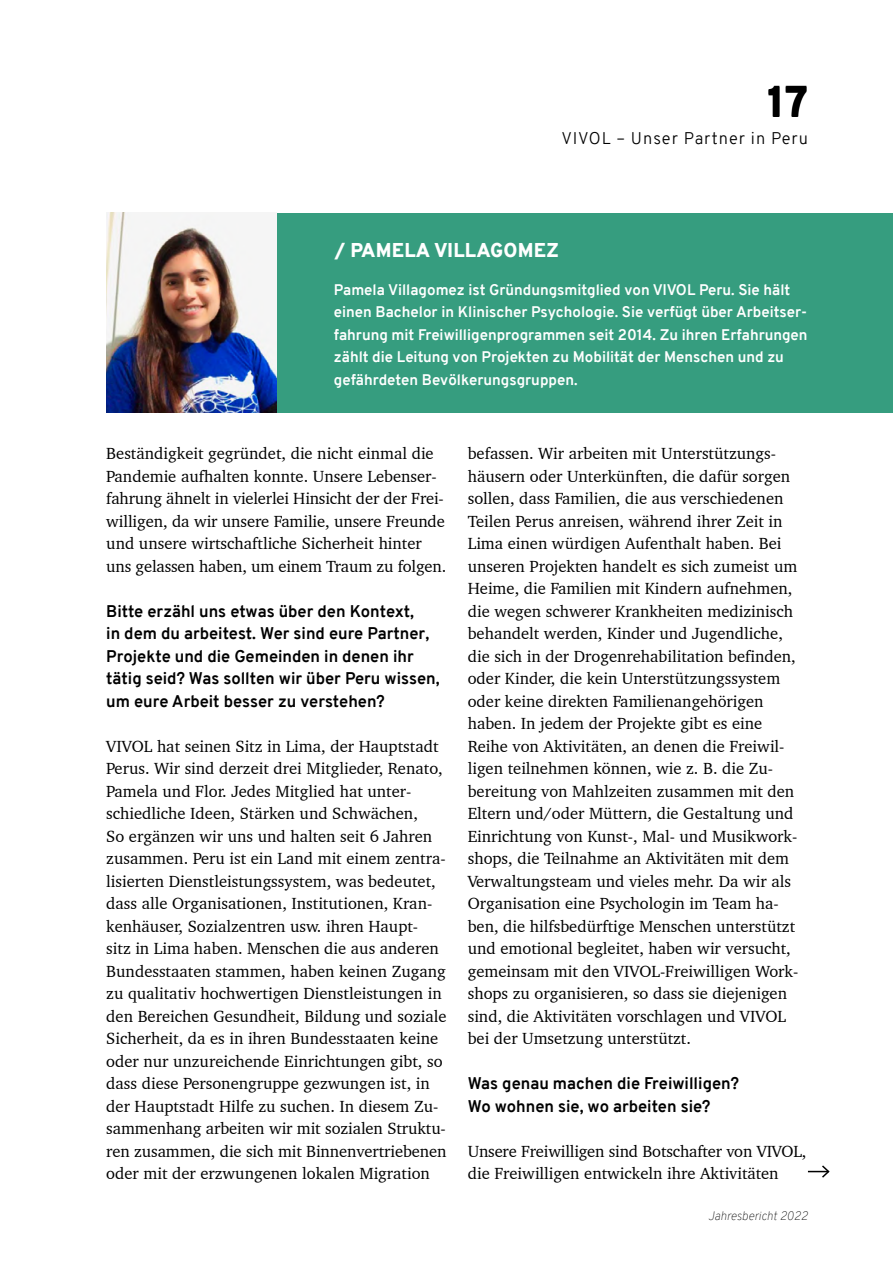
<style>
.page{position:relative;width:893px;height:1263px;background:#fff}
.page>*{position:absolute;margin:0;border:0;box-sizing:border-box;transform-origin:0 0}
.t1{font:900 42px "Overpass";color:#000}
.t2{font:900 19.5px "Overpass";letter-spacing:.01em;color:#fff}
.t3{font:16.5px/22.5px "Charter BT";color:#000}
.t4{font:700 16.5px/22.5px "Overpass";color:#000}
.t5{font:300 16.5px "Overpass";letter-spacing:.06em;color:#000}
.t6{font:700 15px/22.5px "Overpass";color:#fff}
.t7{font:italic 100 12px "Overpass";color:#000}
</style>
<div class="page">
<div style="left:106px;top:213px;width:787px;height:199px;background:#369d7f"></div>
<img style="left:106px;top:213px;width:170px;height:199px">
<svg style="left:808px;top:1165px;width:22px;height:13px"></svg>
<h1 class="t1" style="left:768px;top:72px;width:42px">17</h1>
<p class="t5" style="left:561px;top:127px;width:248px">VIVOL – Unser Partner in Peru</p>
<p class="t2" style="left:335px;top:236px;width:225px">/ PAMELA VILLAGOMEZ</p>
<p class="t6" style="left:334px;top:279px;width:475px">Pamela Villagomez ist Gründungsmitglied von VIVOL Peru. Sie hält einen Bachelor in Klinischer Psychologie. Sie verfügt über Arbeitser&shy;fahrung mit Freiwilligenprogrammen seit 2014. Zu ihren Erfahrungen zählt die Leitung von Projekten zu Mobilität der Menschen und zu gefährdeten Bevölkerungsgruppen.</p>
<p class="t3" style="left:106px;top:442px;width:341px">Beständigkeit gegründet, die nicht einmal die Pandemie aufhalten konnte. Unsere Lebenser&shy;fahrung ähnelt in vielerlei Hinsicht der der Frei&shy;willigen, da wir unsere Familie, unsere Freunde und unsere wirtschaftliche Sicherheit hinter uns gelassen haben, um einem Traum zu folgen.</p>
<p class="t4" style="left:106px;top:600px;width:335px">Bitte erzähl uns etwas über den Kontext,<br>in dem du arbeitest. Wer sind eure Partner, Projekte und die Gemeinden in denen ihr tätig seid? Was sollten wir über Peru wissen, um eure Arbeit besser zu verstehen?</p>
<p class="t3" style="left:106px;top:734px;width:342px">VIVOL hat seinen Sitz in Lima, der Hauptstadt Perus. Wir sind derzeit drei Mitglieder, Renato, Pamela und Flor. Jedes Mitglied hat unter&shy;schiedliche Ideen, Stärken und Schwächen,<br>So ergänzen wir uns und halten seit 6 Jahren zusammen. Peru ist ein Land mit einem zentra&shy;lisierten Dienstleistungssystem, was bedeutet, dass alle Organisationen, Institutionen, Kran&shy;kenhäuser, Sozialzentren usw. ihren Haupt&shy;sitz in Lima haben. Menschen die aus anderen Bundesstaaten stammen, haben keinen Zugang zu qualitativ hochwertigen Dienstleistungen in den Bereichen Gesundheit, Bildung und soziale Sicherheit, da es in ihren Bundesstaaten keine oder nur unzureichende Einrichtungen gibt, so dass diese Personengruppe gezwungen ist, in der Hauptstadt Hilfe zu suchen. In diesem Zu&shy;sammenhang arbeiten wir mit sozialen Struktu&shy;ren zusammen, die sich mit Binnenvertriebenen oder mit der erzwungenen lokalen Migration</p>
<p class="t3" style="left:468px;top:442px;width:332px">befassen. Wir arbeiten mit Unterstützungs&shy;häusern oder Unterkünften, die dafür sorgen sollen, dass Familien, die aus verschiedenen Teilen Perus anreisen, während ihrer Zeit in Lima einen würdigen Aufenthalt haben. Bei unseren Projekten handelt es sich zumeist um Heime, die Familien mit Kindern aufnehmen, die wegen schwerer Krankheiten medizinisch behandelt werden, Kinder und Jugendliche, die sich in der Drogenrehabilitation befinden, oder Kinder, die kein Unterstützungssystem oder keine direkten Familienangehörigen haben. In jedem der Projekte gibt es eine Reihe von Aktivitäten, an denen die Freiwil&shy;ligen teilnehmen können, wie z. B. die Zu&shy;bereitung von Mahlzeiten zusammen mit den Eltern und/oder Müttern, die Gestaltung und Einrichtung von Kunst-, Mal- und Musikwork&shy;shops, die Teilnahme an Aktivitäten mit dem Verwaltungsteam und vieles mehr. Da wir als Organisation eine Psychologin im Team ha&shy;ben, die hilfsbedürftige Menschen unterstützt und emotional begleitet, haben wir versucht, gemeinsam mit den VIVOL-Freiwilligen Work&shy;shops zu organisieren, so dass sie diejenigen sind, die Aktivitäten vorschlagen und VIVOL bei der Umsetzung unterstützt.</p>
<p class="t4" style="left:468px;top:1072px;width:273px">Was genau machen die Freiwilligen?<br>Wo wohnen sie, wo arbeiten sie?</p>
<p class="t3" style="left:468px;top:1140px;width:340px">Unsere Freiwilligen sind Botschafter von VIVOL, die Freiwilligen entwickeln ihre Aktivitäten</p>
<p class="t7" style="left:708px;top:1207px;width:101px">Jahresbericht 2022</p>
</div>
